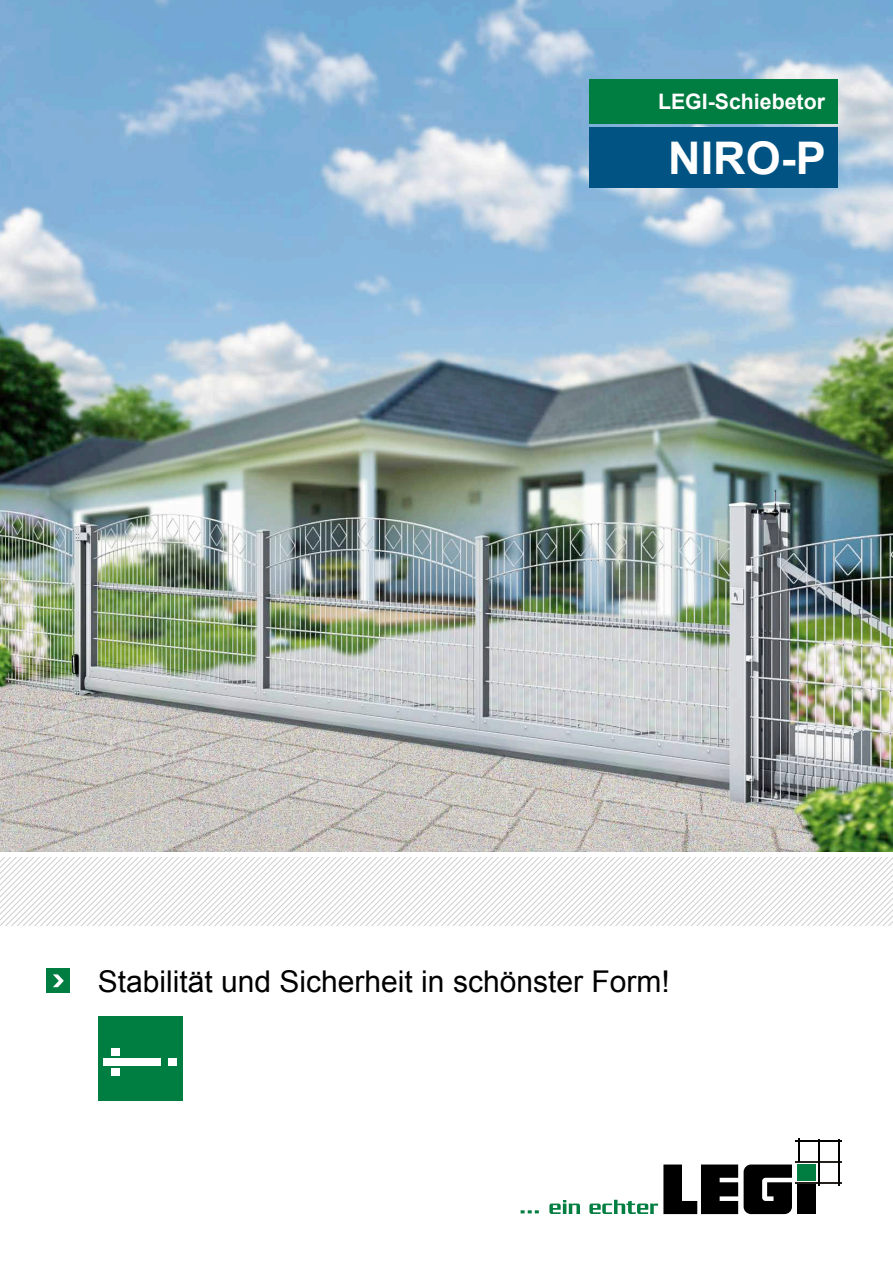
<style>
.page{position:relative;width:893px;height:1263px;background:#fff}
.page>*{position:absolute;margin:0;border:0;box-sizing:border-box;transform-origin:0 0}
.t1{font:700 45px "Arial";color:#fff}
.t2{font:30px "Arial";color:#000}
.t3{font:700 21.3px "Arial";color:#fff}
</style>
<div class="page">
<svg style="left:232px;top:857px;width:661px;height:68px"></svg>
<div style="left:47px;top:968px;width:23px;height:25px;background:#007d40"></div>
<svg style="left:53px;top:974px;width:11px;height:13px"></svg>
<div style="left:98px;top:1016px;width:85px;height:85px;background:#007d40"></div>
<div style="left:104px;top:1058px;width:57px;height:8px;background:#fff"></div>
<div style="left:168px;top:1058px;width:9px;height:8px;background:#fff"></div>
<div style="left:111px;top:1048px;width:9px;height:7px;background:#fff"></div>
<div style="left:111px;top:1068px;width:9px;height:8px;background:#fff"></div>
<img style="left:0;top:0;width:893px;height:851px">
<div style="left:589px;top:79px;width:249px;height:44px;background:#007d40"></div>
<div style="left:589px;top:128px;width:249px;height:60px;background:#005382"></div>
<svg style="left:521px;top:1210px;width:18px;height:3px"></svg>
<svg style="left:549px;top:1200px;width:31px;height:14px"></svg>
<div style="left:798px;top:1183px;width:18px;height:31px;background:#000"></div>
<svg style="left:744px;top:1164px;width:48px;height:50px;background:#202020"></svg>
<svg style="left:589px;top:1164px;width:149px;height:50px"></svg>
<hr style="left:796px;top:1182px;width:46px;height:2px;background:#24201c">
<hr style="left:796px;top:1161px;width:46px;height:2px;background:#24201c">
<svg style="left:798px;top:1139px;width:1px;height:23px"></svg>
<hr style="left:796px;top:1141px;width:46px;height:1px;background:#000">
<hr style="left:818px;top:1139px;width:2px;height:46px;background:#000">
<hr style="left:838px;top:1139px;width:2px;height:46px;background:#000">
<div style="left:798px;top:1164px;width:18px;height:17px;background:#007d40"></div>
<p class="t3" style="left:658px;top:87px;width:168px">LEGI-Schiebetor</p>
<h1 class="t1" style="left:668px;top:128px;width:159px">NIRO-P</h1>
<p class="t2" style="left:98px;top:961px;width:573px">Stabilität und Sicherheit in schönster Form!</p>
</div>
